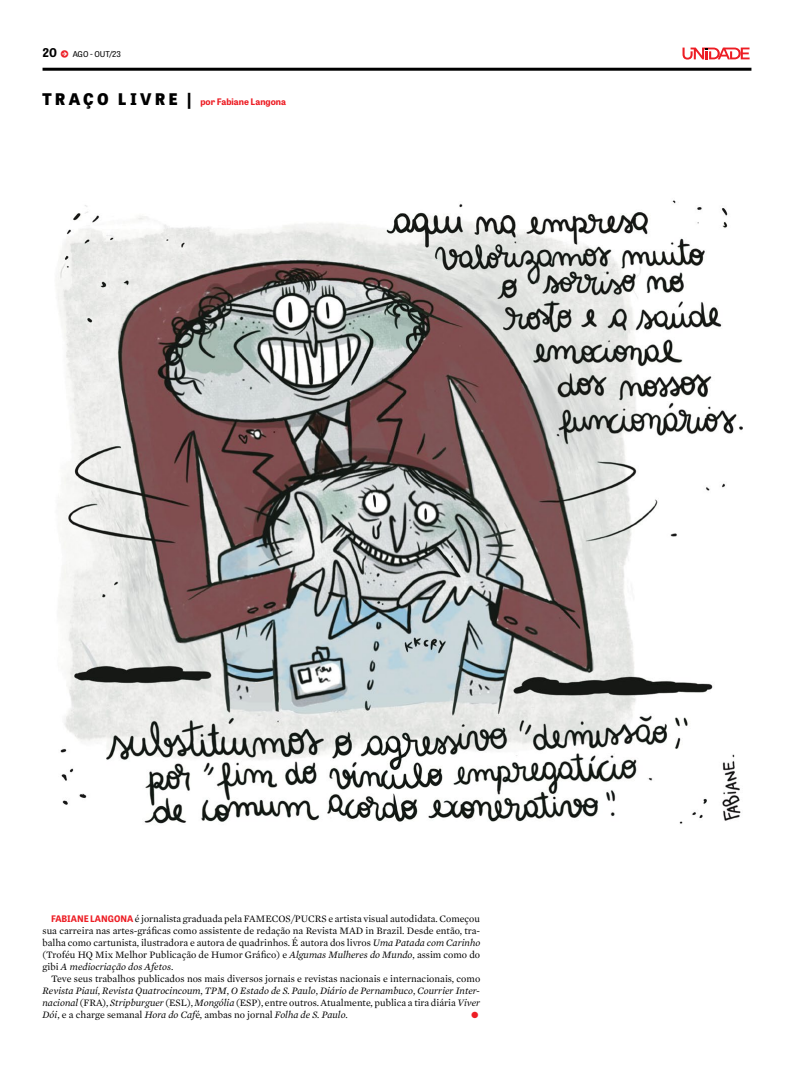
<style>
.page{position:relative;width:794px;height:1078px;background:#fff}
.page>*{position:absolute;margin:0;border:0;box-sizing:border-box;transform-origin:0 0}
.t1{font:10px/12px "Mercury Text G1";color:#000;text-align:justify}
.t2{font:10px "Mercury Text G1";color:#ed1d24}
.t3{font:700 9px "Tablet Gothic";color:#ed1d24}
.t4{font:8px "Tablet Gothic";color:#000}
.s1{font-weight:700;font-size:12px}
.s2{font-family:"Mercury Text G1";font-size:10px;color:#ed1d24}
.s3{font-weight:800;font-size:16px;color:#000}
.s4{font-size:16px;color:#000}
.s5{font-family:"Tablet Gothic";font-weight:700;font-size:9px;color:#ed1d24}
.s6{font-style:italic}
</style>
<div class="page">
<hr style="left:43px;top:68px;width:708px;height:3px;background:#000">
<svg style="left:682px;top:48px;width:67px;height:12px"></svg>
<img style="left:56px;top:200px;width:687px;height:624px">
<p class="t4" style="left:43px;top:49px;width:80px"><span class="s1">20</span> <span class="s2">•</span> AGO - OUT/23</p>
<p class="t3" style="left:43px;top:96px;width:245px"><span class="s3">T R A Ç O L I V R E</span> <span class="s4">|</span> por Fabiane Langona</p>
<p class="t1" style="left:43px;top:911px;width:439px;text-indent:9px"><span class="s5">FABIANE LANGONA</span> é jornalista graduada pela FAMECOS/PUCRS e artista visual autodidata. Começou sua carreira nas artes-gráficas como assistente de redação na Revista MAD in Brazil. Desde então, tra&shy;balha como cartunista, ilustradora e autora de quadrinhos. É autora dos livros <span class="s6">Uma Patada com Carinho </span>(Troféu HQ Mix Melhor Publicação de Humor Gráfico) e <span class="s6">Algumas Mulheres do Mundo</span>, assim como do gibi <span class="s6">A mediocriação dos Afetos</span>.</p>
<p class="t1" style="left:43px;top:971px;width:439px;text-indent:9px">Teve seus trabalhos publicados nos mais diversos jornais e revistas nacionais e internacionais, como <span class="s6">Revista Piauí</span>, <span class="s6">Revista Quatrocincoum</span>, <span class="s6">TPM</span>, <span class="s6">O Estado de S. Paulo</span>, <span class="s6">Diário de Pernambuco</span>, <span class="s6">Courrier Inter&shy;nacional</span> (FRA), <span class="s6">Stripburguer</span> (ESL), <span class="s6">Mongólia</span> (ESP), entre outros. Atualmente, publica a tira diária <span class="s6">Viver Dói</span>, e a charge semanal <span class="s6">Hora do Caf</span>é, ambas no jornal <span class="s6">Folha de S. Paulo</span>.</p>
<p class="t2" style="left:471px;top:1007px;width:9px">•</p>
</div>
